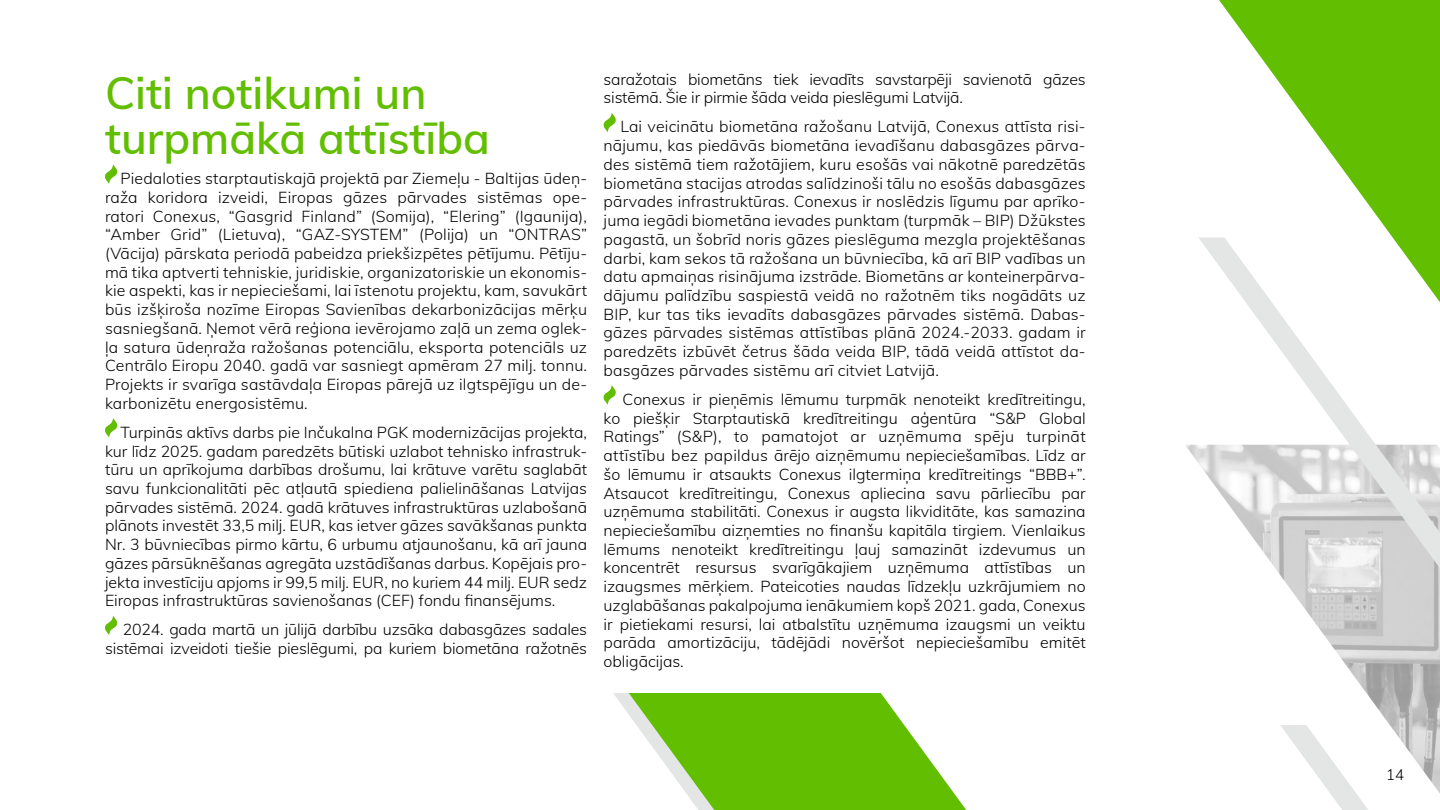
<style>
.page{position:relative;width:1440px;height:810px;background:#fff}
.page>*{position:absolute;margin:0;border:0;box-sizing:border-box;transform-origin:0 0}
._3_Virsraksts_mazais{font:44.1px "Mulish";color:#62be00}
._1_Body_text_1{font:300 15.6px/18.8px "Mulish";letter-spacing:-.01em;color:#000;text-align:justify}
.t1{font:300 15px "Mulish";color:#000}
</style>
<div class="page">
<svg style="left:105px;top:164px;width:13px;height:20px"></svg>
<svg style="left:105px;top:418px;width:13px;height:20px"></svg>
<svg style="left:105px;top:615px;width:13px;height:20px"></svg>
<svg style="left:603px;top:113px;width:13px;height:19px"></svg>
<svg style="left:603px;top:385px;width:13px;height:20px"></svg>
<svg style="left:1185px;top:0;width:255px;height:810px"></svg>
<svg style="left:613px;top:693px;width:353px;height:117px"></svg>
<p class="_3_Virsraksts_mazais" style="left:105px;top:61px;width:323px">Citi notikumi un</p>
<p class="_3_Virsraksts_mazais" style="left:105px;top:106px;width:387px">turpmākā attīstība</p>
<p class="_1_Body_text_1" style="left:105px;top:168px;width:484px;text-indent:15px">Piedaloties starptautiskajā projektā par Ziemeļu - Baltijas ūdeņ&shy;raža koridora izveidi, Eiropas gāzes pārvades sistēmas ope&shy;ratori Conexus, “Gasgrid Finland” (Somija), “Elering” (Igaunija), “Amber Grid” (Lietuva), “GAZ-SYSTEM” (Polija) un “ONTRAS” (Vācija) pārskata periodā pabeidza priekšizpētes pētījumu. Pētīju&shy;mā tika aptverti tehniskie, juridiskie, organizatoriskie un ekonomis&shy;kie aspekti, kas ir nepieciešami, lai īstenotu projektu, kam, savukārt būs izšķiroša nozīme Eiropas Savienības dekarbonizācijas mērķu sasniegšanā. Ņemot vērā reģiona ievērojamo zaļā un zema oglek&shy;ļa satura ūdeņraža ražošanas potenciālu, eksporta potenciāls uz Centrālo Eiropu 2040. gadā var sasniegt apmēram 27 milj. tonnu.<br>Projekts ir svarīga sastāvdaļa Eiropas pārejā uz ilgtspējīgu un de&shy;karbonizētu energosistēmu.</p>
<p class="_1_Body_text_1" style="left:105px;top:422px;width:484px;text-indent:16px">Turpinās aktīvs darbs pie Inčukalna PGK modernizācijas projekta, kur līdz 2025. gadam paredzēts būtiski uzlabot tehnisko infrastruk&shy;tūru un aprīkojuma darbības drošumu, lai krātuve varētu saglabāt savu funkcionalitāti pēc atļautā spiediena palielināšanas Latvijas pārvades sistēmā. 2024. gadā krātuves infrastruktūras uzlabošanā plānots investēt 33,5 milj. EUR, kas ietver gāzes savākšanas punkta Nr. 3 būvniecības pirmo kārtu, 6 urbumu atjaunošanu, kā arī jauna gāzes pārsūknēšanas agregāta uzstādīšanas darbus. Kopējais pro&shy;jekta investīciju apjoms ir 99,5 milj. EUR, no kuriem 44 milj. EUR sedz Eiropas infrastruktūras savienošanas (CEF) fondu finansējums.</p>
<p class="_1_Body_text_1" style="left:105px;top:620px;width:484px;text-align:right">2024. gada martā un jūlijā darbību uzsāka dabasgāzes sadales sistēmai izveidoti tiešie pieslēgumi, pa kuriem biometāna ražotnēs</p>
<p class="_1_Body_text_1" style="left:604px;top:69px;width:484px">saražotais biometāns tiek ievadīts savstarpēji savienotā gāzes sistēmā. Šie ir pirmie šāda veida pieslēgumi Latvijā.</p>
<p class="_1_Body_text_1" style="left:604px;top:117px;width:484px;text-indent:17px">Lai veicinātu biometāna ražošanu Latvijā, Conexus attīsta risi&shy;nājumu, kas piedāvās biometāna ievadīšanu dabasgāzes pārva&shy;des sistēmā tiem ražotājiem, kuru esošās vai nākotnē paredzētās biometāna stacijas atrodas salīdzinoši tālu no esošās dabasgāzes pārvades infrastruktūras. Conexus ir noslēdzis līgumu par aprīko&shy;juma iegādi biometāna ievades punktam (turpmāk – BIP) Džūkstes pagastā, un šobrīd noris gāzes pieslēguma mezgla projektēšanas darbi, kam sekos tā ražošana un būvniecība, kā arī BIP vadības un datu apmaiņas risinājuma izstrāde. Biometāns ar konteinerpārva&shy;dājumu palīdzību saspiestā veidā no ražotnēm tiks nogādāts uz BIP, kur tas tiks ievadīts dabasgāzes pārvades sistēmā. Dabas&shy;gāzes pārvades sistēmas attīstības plānā 2024.-2033. gadam ir paredzēts izbūvēt četrus šāda veida BIP, tādā veidā attīstot da&shy;basgāzes pārvades sistēmu arī citviet Latvijā.</p>
<p class="_1_Body_text_1" style="left:604px;top:389px;width:484px;text-indent:19px">Conexus ir pieņēmis lēmumu turpmāk nenoteikt kredītreitingu, ko piešķir Starptautiskā kredītreitingu aģentūra “S&amp;P Global Ratings” (S&amp;P), to pamatojot ar uzņēmuma spēju turpināt attīstību bez papildus ārējo aizņēmumu nepieciešamības. Līdz ar šo lēmumu ir atsaukts Conexus ilgtermiņa kredītreitings “BBB+”.<br>Atsaucot kredītreitingu, Conexus apliecina savu pārliecību par uzņēmuma stabilitāti. Conexus ir augsta likviditāte, kas samazina nepieciešamību aizņemties no finanšu kapitāla tirgiem. Vienlaikus lēmums nenoteikt kredītreitingu ļauj samazināt izdevumus un koncentrēt resursus svarīgākajiem uzņēmuma attīstības un izaugsmes mērķiem. Pateicoties naudas līdzekļu uzkrājumiem no uzglabāšanas pakalpojuma ienākumiem kopš 2021. gada, Conexus ir pietiekami resursi, lai atbalstītu uzņēmuma izaugsmi un veiktu parāda amortizāciju, tādējādi novēršot nepieciešamību emitēt obligācijas.</p>
<p class="t1" style="left:1386px;top:764px;width:19px">14</p>
</div>
